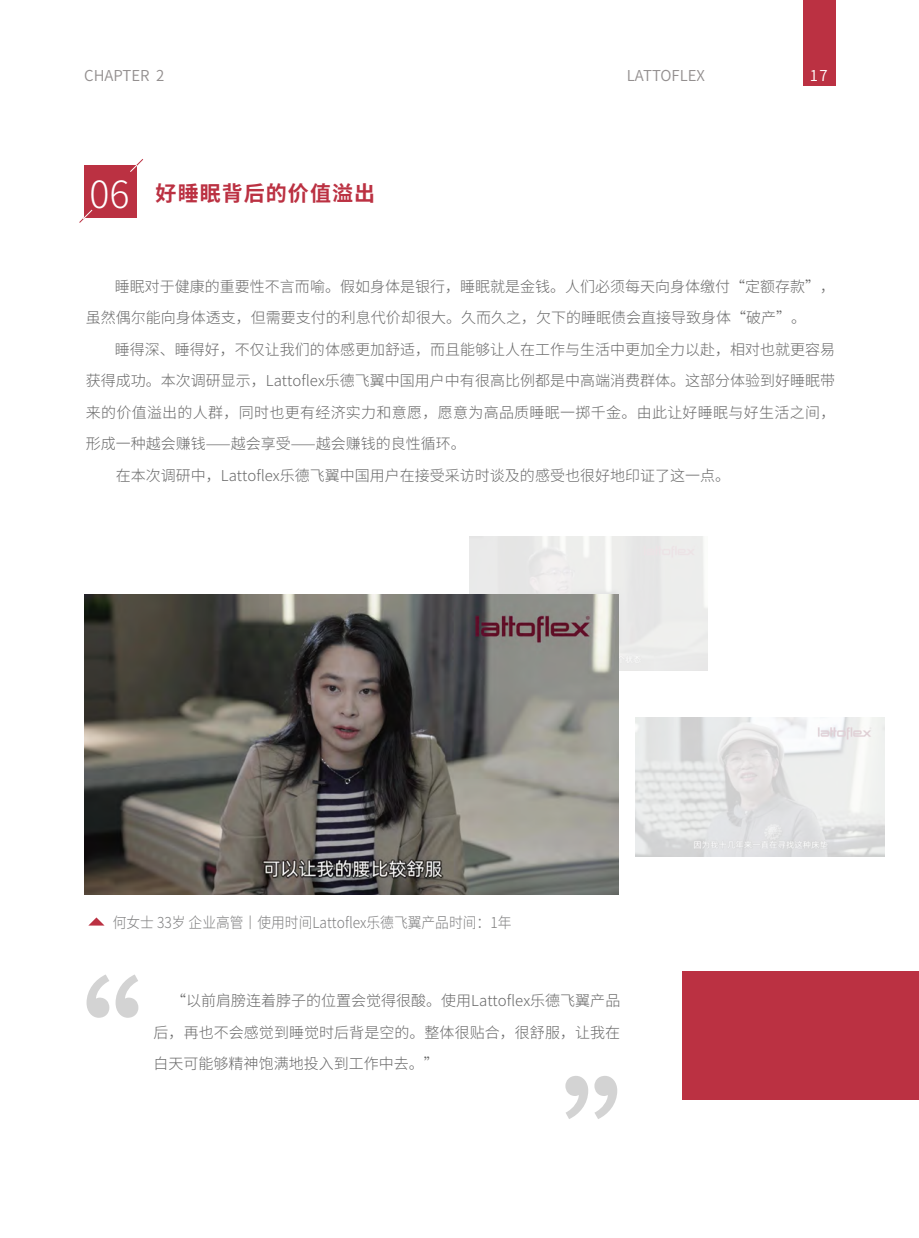
<style>
.page{position:relative;width:919px;height:1238px;background:#fff}
.page>*{position:absolute;margin:0;border:0;box-sizing:border-box;transform-origin:0 0}
.t1{font:500 147.15px "Source Han Sans CN";color:#d3d3d3}
.t2{font:300 37.5px "Source Han Sans CN";color:#fff}
.t3{font:700 21px "Source Han Sans CN";letter-spacing:.05em;color:#bb3142}
.t4{font:300 15px/31.5px "Source Han Sans CN";color:#686868}
.t5{font:300 15px "Source Han Sans CN";letter-spacing:.02em;color:#686868}
.t6{font:300 15px "Source Han Sans CN";color:#7e7e7f;scale:.92 1}
.t7{font:15px "Source Han Sans CN";color:#938f8f}
.t8{font:15px "Source Han Sans CN";color:#fff}
</style>
<div class="page">
<img style="left:635px;top:717px;width:248px;height:139px">
<div style="left:802px;top:0;width:33px;height:86px;background:#bb3142"></div>
<div style="left:682px;top:971px;width:236px;height:128px;background:#bb3142"></div>
<img style="left:85px;top:594px;width:533px;height:300px">
<div style="left:84px;top:165px;width:53px;height:53px;background:#bb3142"></div>
<svg style="left:130px;top:159px;width:14px;height:13px"></svg>
<svg style="left:79px;top:209px;width:14px;height:14px"></svg>
<svg style="left:89px;top:917px;width:15px;height:8px"></svg>
<p class="t7" style="left:84px;top:67px;width:82px">CHAPTER 2</p>
<p class="t7" style="left:626px;top:67px;width:80px">LATTOFLEX</p>
<p class="t8" style="left:809px;top:67px;width:19px">17</p>
<h2 class="t2" style="left:89px;top:173px;width:42px">06</h2>
<h3 class="t3" style="left:156px;top:181px;width:221px">好睡眠背后的价值溢出</h3>
<p class="t4" style="left:86px;top:271px;width:751px;text-indent:29px">睡眠对于健康的重要性不言而喻。假如身体是银行，睡眠就是金钱。人们必须每天向身体缴付“定额存款”，虽然偶尔能向身体透支，但需要支付的利息代价却很大。久而久之，欠下的睡眠债会直接导致身体“破产”。</p>
<p class="t4" style="left:115px;top:334px;width:721px">睡得深、睡得好，不仅让我们的体感更加舒适，而且能够让人在工作与生活中更加全力以赴，相对也就更容易</p>
<p class="t4" style="left:86px;top:365px;width:750px">获得成功。本次调研显示，Lattoflex乐德飞翼中国用户中有很高比例都是中高端消费群体。这部分体验到好睡眠带</p>
<p class="t5" style="left:86px;top:404px;width:751px">来的价值溢出的人群，同时也更有经济实力和意愿，愿意为高品质睡眠一掷千金。由此让好睡眠与好生活之间，</p>
<p class="t4" style="left:86px;top:428px;width:381px">形成一种越会赚钱⸺越会享受⸺越会赚钱的良性循环。</p>
<p class="t4" style="left:116px;top:460px;width:615px">在本次调研中，Lattoflex乐德飞翼中国用户在接受采访时谈及的感受也很好地印证了这一点。</p>
<p class="t6" style="left:113px;top:914px;width:435px">何女士 33岁 企业高管丨使用时间Lattoflex乐德飞翼产品时间：1年</p>
<h1 class="t1" style="left:-4px;top:963px;width:149px">“</h1>
<p class="t4" style="left:154px;top:985px;width:468px;text-align:justify;text-indent:18px">“以前肩膀连着脖子的位置会觉得很酸。使用Lattoflex乐德飞翼产品后，再也不会感觉到睡觉时后背是空的。整体很贴合，很舒服，让我在白天可能够精神饱满地投入到工作中去。”</p>
<h1 class="t1" style="left:560px;top:1063px;width:149px">”</h1>
</div>
